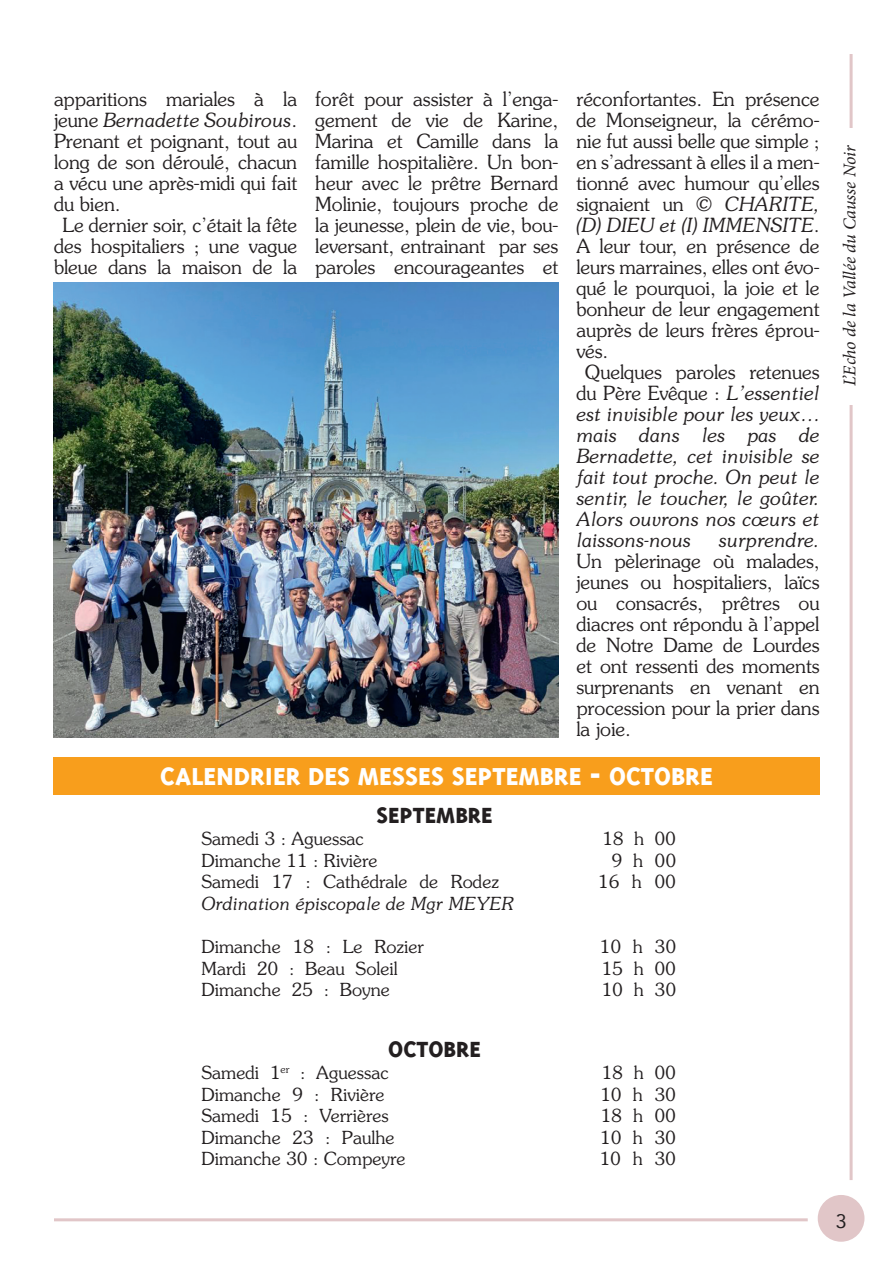
<style>
.page{position:relative;width:893px;height:1263px;background:#fff}
.page>*{position:absolute;margin:0;border:0;box-sizing:border-box;transform-origin:0 0}
.t1{font:800 28.5px "Triplex";color:#fff}
.t2{font:800 25.5px "Triplex";color:#231f20}
.t3{font:300 19.5px/21px "Souvenir";letter-spacing:-.005em;color:#231f20;text-align:justify}
.t4{font:italic 300 19.5px "Souvenir";letter-spacing:-.005em;color:#231f20}
.t5{font:19.5px "Avenir";color:#231f20}
.t6{font:300 18px "Souvenir";color:#231f20}
.t7{font:italic 300 18px "Souvenir";color:#231f20}
.t8{font:italic 18px "Minion Pro";letter-spacing:-.01em;color:#231f20}
.s1{font-style:normal}
.s2{font-style:italic}
</style>
<div class="page">
<div style="left:818px;top:1195px;width:46px;height:47px;background:#e1c6c8;border-radius:50%"></div>
<hr style="left:54px;top:1218px;width:754px;height:3px;background:#e1c6c8">
<hr style="left:850px;top:54px;width:3px;height:1126px;background:#e1c6c8">
<div style="left:842px;top:128px;width:21px;height:276px;background:#fff"></div>
<img style="left:53px;top:283px;width:505px;height:455px">
<div style="left:54px;top:757px;width:766px;height:37px;background:#f89e1c"></div>
<p class="t3" style="left:54px;top:89px;width:245px">apparitions mariales à la</p>
<p class="t4" style="left:54px;top:108px;width:245px"><span class="s1">jeune</span> Bernadette Soubirous<span class="s1">.</span></p>
<p class="t3" style="left:54px;top:131px;width:245px">Prenant et poignant, tout au</p>
<p class="t3" style="left:54px;top:152px;width:245px">long de son déroulé, chacun</p>
<p class="t3" style="left:54px;top:173px;width:245px">a vécu une après-midi qui fait</p>
<p class="t3" style="left:54px;top:194px;width:68px">du bien.</p>
<p class="t3" style="left:63px;top:215px;width:236px">Le dernier soir, c’était la fête</p>
<p class="t3" style="left:54px;top:236px;width:245px">des hospitaliers ; une vague</p>
<p class="t3" style="left:54px;top:257px;width:245px">bleue dans la maison de la</p>
<p class="t3" style="left:315px;top:89px;width:245px">forêt pour assister à l’enga&shy;gement de vie de Karine, Marina et Camille dans la famille hospitalière. Un bon&shy;heur avec le prêtre Bernard Molinie, toujours proche de la jeunesse, plein de vie, bou&shy;leversant, entrainant par ses paroles encourageantes et</p>
<p class="t3" style="left:576px;top:89px;width:245px">réconfortantes. En présence</p>
<p class="t3" style="left:576px;top:110px;width:245px">de Monseigneur, la cérémo-</p>
<p class="t3" style="left:576px;top:131px;width:245px">nie fut aussi belle que simple ;</p>
<p class="t3" style="left:576px;top:152px;width:245px">en s’adressant à elles il a men-</p>
<p class="t3" style="left:576px;top:173px;width:245px">tionné avec humour qu’elles</p>
<p class="t3" style="left:576px;top:194px;width:245px">signaient un <span class="s2">© CHARITE,</span></p>
<p class="t4" style="left:576px;top:213px;width:245px">(D) DIEU et (I) IMMENSITE<span class="s1">.</span></p>
<p class="t3" style="left:576px;top:236px;width:245px">A leur tour, en présence de</p>
<p class="t3" style="left:576px;top:257px;width:245px">leurs marraines, elles ont évo-</p>
<p class="t3" style="left:576px;top:278px;width:245px">qué le pourquoi, la joie et le</p>
<p class="t3" style="left:576px;top:299px;width:245px">bonheur de leur engagement</p>
<p class="t3" style="left:576px;top:320px;width:245px">auprès de leurs frères éprou-</p>
<p class="t3" style="left:576px;top:341px;width:34px">vés.</p>
<p class="t3" style="left:585px;top:362px;width:236px">Quelques paroles retenues</p>
<p class="t3" style="left:576px;top:383px;width:245px">du Père Evêque : <span class="s2">L’essentiel</span></p>
<p class="t4" style="left:576px;top:402px;width:245px">est invisible pour les yeux…</p>
<p class="t4" style="left:576px;top:423px;width:245px">mais dans les pas de</p>
<p class="t4" style="left:576px;top:444px;width:245px">Bernadette, cet invisible se</p>
<p class="t4" style="left:576px;top:465px;width:245px">fait tout proche. On peut le</p>
<p class="t4" style="left:576px;top:486px;width:245px">sentir, le toucher, le goûter.</p>
<p class="t4" style="left:576px;top:507px;width:245px">Alors ouvrons nos cœurs et</p>
<p class="t4" style="left:576px;top:528px;width:116px">laissons-nous</p>
<p class="t4" style="left:719px;top:528px;width:102px">surprendre.</p>
<p class="t3" style="left:576px;top:551px;width:245px">Un pèlerinage où malades, jeunes ou hospitaliers, laïcs ou consacrés, prêtres ou diacres ont répondu à l’appel de Notre Dame de Lourdes et ont ressenti des moments surprenants en venant en procession pour la prier dans la joie.</p>
<h1 class="t1" style="left:160px;top:760px;width:554px">CALENDRIER DES MESSES SEPTEMBRE - OCTOBRE</h1>
<h2 class="t2" style="left:376px;top:801px;width:118px">SEPTEMBRE</h2>
<p class="t6" style="left:202px;top:828px;width:164px">Samedi 3 : Aguessac</p>
<p class="t6" style="left:602px;top:828px;width:75px">18 h 00</p>
<p class="t6" style="left:202px;top:849px;width:178px">Dimanche 11 : Rivière</p>
<p class="t6" style="left:611px;top:849px;width:66px">9 h 00</p>
<p class="t6" style="left:202px;top:871px;width:299px">Samedi 17 : Cathédrale de Rodez</p>
<p class="t6" style="left:598px;top:871px;width:80px">16 h 00</p>
<p class="t7" style="left:202px;top:892px;width:314px">Ordination épiscopale de Mgr MEYER</p>
<p class="t6" style="left:202px;top:936px;width:224px">Dimanche 18 : Le Rozier</p>
<p class="t6" style="left:599px;top:936px;width:78px">10 h 30</p>
<p class="t6" style="left:202px;top:957px;width:198px">Mardi 20 : Beau Soleil</p>
<p class="t6" style="left:601px;top:957px;width:76px">15 h 00</p>
<p class="t6" style="left:202px;top:979px;width:190px">Dimanche 25 : Boyne</p>
<p class="t6" style="left:601px;top:979px;width:76px">10 h 30</p>
<h2 class="t2" style="left:388px;top:1035px;width:94px">OCTOBRE</h2>
<p class="t6" style="left:202px;top:1062px;width:189px">Samedi 1<sup>er</sup> : Aguessac</p>
<p class="t6" style="left:601px;top:1062px;width:76px">18 h 00</p>
<p class="t6" style="left:202px;top:1083px;width:185px">Dimanche 9 : Rivière</p>
<p class="t6" style="left:600px;top:1083px;width:77px">10 h 30</p>
<p class="t6" style="left:202px;top:1105px;width:189px">Samedi 15 : Verrières</p>
<p class="t6" style="left:600px;top:1105px;width:77px">18 h 00</p>
<p class="t6" style="left:202px;top:1127px;width:194px">Dimanche 23 : Paulhe</p>
<p class="t6" style="left:600px;top:1127px;width:78px">10 h 30</p>
<p class="t6" style="left:202px;top:1148px;width:206px">Dimanche 30 : Compeyre</p>
<p class="t6" style="left:599px;top:1148px;width:78px">10 h 30</p>
<p class="t8" style="left:838px;top:386px;width:243px;rotate:-90deg">L’Echo de la Vallée du Causse Noir</p>
<p class="t5" style="left:836px;top:1206px;width:12px">3</p>
</div>
